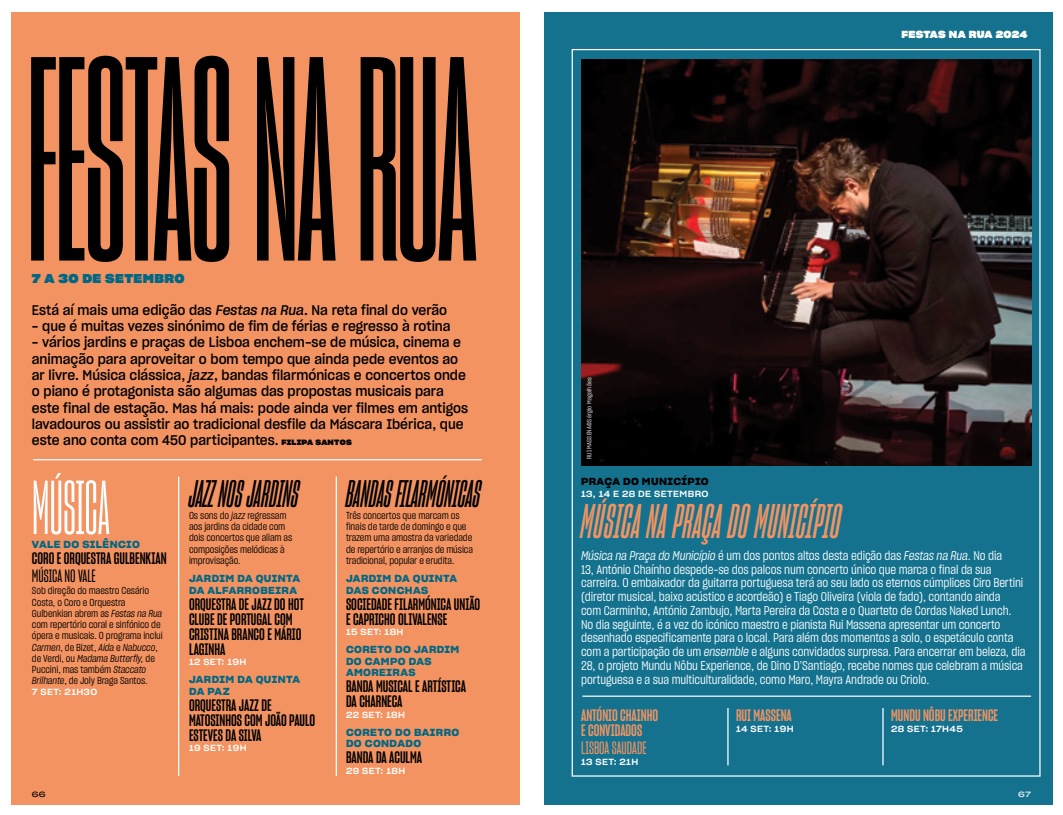
<style>
.page{position:relative;width:1063px;height:815px;background:#fff}
.page>*{position:absolute;margin:0;border:0;box-sizing:border-box;transform-origin:0 0}
.t1{font:283.75px "Sharp Grotesk Sm Bold 06";letter-spacing:-.01em;color:#000}
.t2{font:75px "Sharp Grotesk Medium 07";color:#fff}
.t3{font:47.5px "Sharp Grotesk Sm Bold Italic 08";letter-spacing:.015em;color:#f39361}
.t4{font:37.5px "Sharp Grotesk Sm Bold Italic 08";letter-spacing:.005em;color:#000}
.t5{font:17.5px "Sharp Grotesk Medium 11";color:#f39361}
.t6{font:17.5px "Sharp Grotesk Medium 11";color:#000}
.t7{font:16.25px/15px "Sharp Grotesk Sm Bold 12";color:#000}
.t8{font:16.25px/15px "Sharp Grotesk Sm Bold 12";color:#f39361}
.t9{font:13.75px/16.2px "Sharp Grotesk Medium 18";color:#000}
.t10{font:12.5px/13.8px "Sharp Grotesk Book 15";letter-spacing:-.01em;color:#fff}
.t11{font:12.5px "Sharp Grotesk Bold 23";letter-spacing:.03em;color:#006784}
.t12{font:10px/11.2px "Sharp Grotesk Book 15";letter-spacing:-.01em;color:#000}
.t13{font:10px/11.2px "Sharp Grotesk Sm Bold 22";letter-spacing:.035em;color:#006784}
.t14{font:10px/11.2px "Sharp Grotesk Book Italic 15";letter-spacing:-.01em;color:#000}
.t15{font:10px "Sharp Grotesk Sm Bold 22";letter-spacing:.035em;color:#000}
.t16{font:10px "Sharp Grotesk Bold 23";letter-spacing:.03em;color:#fff}
.t17{font:8.75px "Sharp Grotesk Medium 22";letter-spacing:.045em;color:#fff}
.t18{font:7.5px "Sharp Grotesk Book 25";color:#000}
.t19{font:7.5px "Sharp Grotesk Book 25";color:#fff}
.t20{font:6.25px "Sharp Grotesk Book 15";letter-spacing:.04em;color:#fff}
.s1{font-family:"Sharp Grotesk Medium Italic 18"}
.s2{font-family:"Sharp Grotesk Bold 23";font-size:7.5px}
.s3{font-family:"Sharp Grotesk Book Italic 15"}
.s4{font-family:"Sharp Grotesk Book 15"}
</style>
<div class="page">
<div style="left:12px;top:12px;width:508px;height:792px;background:#f39361"></div>
<div style="left:544px;top:12px;width:508px;height:793px;background:#14728f"></div>
<hr style="left:33px;top:459px;width:449px;height:1px;background:#fff">
<hr style="left:178px;top:477px;width:1px;height:299px;background:#fff">
<hr style="left:727px;top:708px;width:2px;height:57px;background:#fff">
<hr style="left:336px;top:477px;width:1px;height:299px;background:#fff">
<hr style="left:882px;top:708px;width:2px;height:57px;background:#fff">
<img style="left:581px;top:60px;width:450px;height:405px">
<hr style="left:582px;top:696px;width:449px;height:1px;background:#fff">
<h1 class="t1" style="left:27px;top:15px;width:452px">FESTAS NA RUA</h1>
<p class="t11" style="left:32px;top:269px;width:154px">7 A 3O DE SETEMBRO</p>
<p class="t9" style="left:32px;top:302px;width:417px">Está aí mais uma edição das <span class="s1">Festas na Rua</span>. Na reta final do verão</p>
<p class="t9" style="left:32px;top:318px;width:420px">- que é muitas vezes sinónimo de fim de férias e regresso à rotina</p>
<p class="t9" style="left:32px;top:334px;width:438px">- vários jardins e praças de Lisboa enchem-se de música, cinema e animação para aproveitar o bom tempo que ainda pede eventos ao ar livre. Música clássica, <span class="s1">jazz</span>, bandas filarmónicas e concertos onde o piano é protagonista são algumas das propostas musicais para este final de estação. Mas há mais: pode ainda ver filmes em antigos lavadouros ou assistir ao tradicional desfile da Máscara Ibérica, que este ano conta com 450 participantes. <span class="s2">FILIPA SANTOS</span></p>
<h2 class="t2" style="left:32px;top:468px;width:79px">MÚSICA</h2>
<p class="t13" style="left:32px;top:538px;width:109px">VALE DO SILÊNCIO</p>
<h3 class="t7" style="left:32px;top:551px;width:136px">CORO E ORQUESTRA GULBENKIAN</h3>
<h3 class="t6" style="left:32px;top:565px;width:65px">MÚSICA NO VALE</h3>
<p class="t12" style="left:32px;top:585px;width:132px">Sob direção do maestro Cesário<br>Costa, o Coro e Orquestra<br>Gulbenkian abrem as <span class="s3">Festas na Rua </span>com repertório coral e sinfónico de ópera e musicais. O programa inclui</p>
<p class="t14" style="left:32px;top:641px;width:127px">Carmen<span class="s4">, de Bizet,</span> Aida <span class="s4">e</span> Nabucco<span class="s4">, de Verdi, ou</span> Madama Butterfly, <span class="s4">de</span></p>
<p class="t12" style="left:32px;top:664px;width:117px">Puccini, mas também <span class="s3">Staccato<br>Brilhante</span>, de Joly Braga Santos.</p>
<p class="t17" style="left:32px;top:684px;width:67px">7 SET: 21H30</p>
<h3 class="t4" style="left:189px;top:473px;width:111px">JAZZ NOS JARDINS</h3>
<p class="t12" style="left:189px;top:510px;width:105px">Os sons do <span class="s3">jazz</span> regressam aos jardins da cidade com dois concertos que aliam as composições melódicas à improvisação.</p>
<p class="t13" style="left:189px;top:573px;width:113px">JARDIM DA QUINTA<br>DA ALFARROBEIRA</p>
<h3 class="t7" style="left:189px;top:596px;width:117px">ORQUESTRA DE JAZZ DO HOT<br>CLUBE DE PORTUGAL COM<br>CRISTINA BRANCO E MÁRIO<br>LAGINHA</h3>
<p class="t17" style="left:189px;top:654px;width:59px">12 SET: 19H</p>
<p class="t13" style="left:189px;top:674px;width:113px">JARDIM DA QUINTA<br>DA PAZ</p>
<h3 class="t7" style="left:189px;top:697px;width:128px">ORQUESTRA JAZZ DE<br>MATOSINHOS COM JOÃO PAULO<br>ESTEVES DA SILVA</h3>
<p class="t17" style="left:189px;top:740px;width:59px">19 SET: 19H</p>
<h3 class="t4" style="left:346px;top:473px;width:136px">BANDAS FILARMÓNICAS</h3>
<p class="t12" style="left:346px;top:510px;width:128px">Três concertos que marcam os finais de tarde de domingo e que trazem uma amostra da variedade de repertório e arranjos de música tradicional, popular e erudita.</p>
<p class="t13" style="left:346px;top:573px;width:113px">JARDIM DA QUINTA<br>DAS CONCHAS</p>
<h3 class="t7" style="left:346px;top:596px;width:136px">SOCIEDADE FILARMÓNICA UNIÃO<br>E CAPRICHO OLIVALENSE</h3>
<p class="t17" style="left:346px;top:624px;width:59px">15 SET: 18H</p>
<p class="t13" style="left:346px;top:644px;width:115px">CORETO DO JARDIM<br>DO CAMPO DAS<br>AMOREIRAS</p>
<h3 class="t7" style="left:346px;top:679px;width:121px">BANDA MUSICAL E ARTÍSTICA<br>DA CHARNECA</h3>
<p class="t17" style="left:346px;top:707px;width:60px">22 SET: 18H</p>
<p class="t13" style="left:346px;top:726px;width:115px">CORETO DO BAIRRO<br>DO CONDADO</p>
<h3 class="t7" style="left:346px;top:750px;width:78px">BANDA DA ACULMA</h3>
<p class="t17" style="left:346px;top:763px;width:61px">29 SET: 18H</p>
<p class="t20" style="left:585px;top:459px;width:83px;rotate:-90deg">RUI MASSENA©Sérgio Magalhães</p>
<p class="t16" style="left:902px;top:26px;width:128px">FESTAS NA RUA 2024</p>
<p class="t15" style="left:581px;top:473px;width:129px">PRAÇA DO MUNICÍPIO</p>
<p class="t17" style="left:581px;top:486px;width:129px">13, 14 E 28 DE SETEMBRO</p>
<h3 class="t3" style="left:581px;top:495px;width:261px">MÚSICA NA PRAÇA DO MUNICÍPIO</h3>
<p class="t10" style="left:581px;top:548px;width:446px"><span class="s3">Música na Praça do Município</span> é um dos pontos altos desta edição das <span class="s3">Festas na Rua</span>. No dia<br>13, António Chaínho despede-se dos palcos num concerto único que marca o final da sua carreira. O embaixador da guitarra portuguesa terá ao seu lado os eternos cúmplices Ciro Bertini (diretor musical, baixo acústico e acordeão) e Tiago Oliveira (viola de fado), contando ainda<br>com Carminho, António Zambujo, Marta Pereira da Costa e o Quarteto de Cordas Naked Lunch.<br>No dia seguinte, é a vez do icónico maestro e pianista Rui Massena apresentar um concerto desenhado especificamente para o local. Para além dos momentos a solo, o espetáculo conta com a participação de um <span class="s3">ensemble</span> e alguns convidados surpresa. Para encerrar em beleza, dia 28, o projeto Mundu Nôbu Experience, de Dino D’Santiago, recebe nomes que celebram a música portuguesa e a sua multiculturalidade, como Maro, Mayra Andrade ou Criolo.</p>
<h3 class="t8" style="left:581px;top:708px;width:79px">ANTÓNIO CHAINHO<br>E CONVIDADOS</h3>
<h3 class="t5" style="left:581px;top:737px;width:67px">LISBOA SAUDADE</h3>
<p class="t17" style="left:581px;top:754px;width:59px">13 SET: 21H</p>
<h3 class="t8" style="left:736px;top:708px;width:57px">RUI MASSENA</h3>
<p class="t17" style="left:736px;top:721px;width:59px">14 SET: 19H</p>
<h3 class="t8" style="left:891px;top:708px;width:109px">MUNDU NÔBU EXPERIENCE</h3>
<p class="t17" style="left:891px;top:721px;width:73px">28 SET: 17H45</p>
<p class="t18" style="left:32px;top:788px;width:15px">66</p>
<p class="t19" style="left:1018px;top:788px;width:14px">67</p>
</div>
